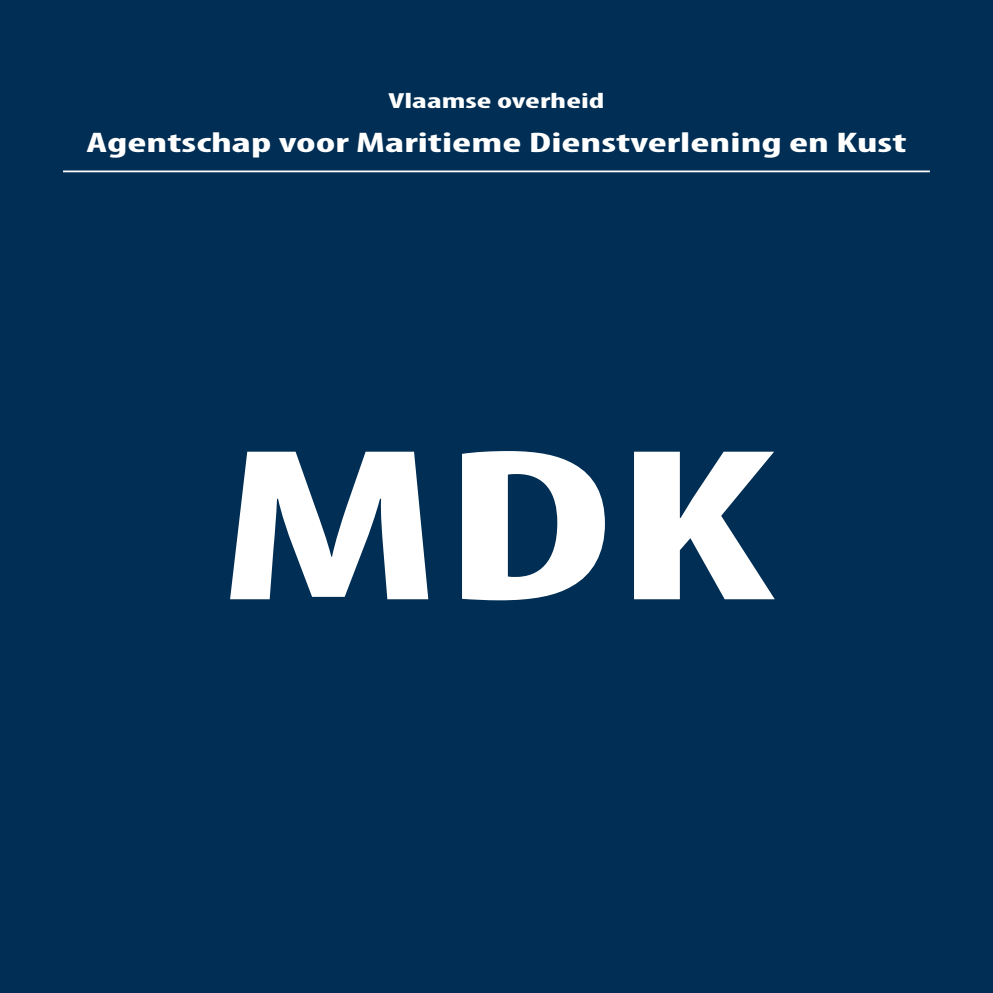
<style>
.page{position:relative;width:993px;height:993px;background:#fff}
.page>*{position:absolute;margin:0;border:0;box-sizing:border-box;transform-origin:0 0}
.t1{font:700 condensed 218.75px "Myriad Pro";color:#fff;scale:1.6 1}
.t2{font:700 condensed 28.35px "Myriad Pro";color:#fff;scale:1.6 1}
.t3{font:700 condensed 21.88px "Myriad Pro";color:#fff;scale:1.6 1}
</style>
<div class="page">
<div style="left:0;top:0;width:992px;height:992px;background:#002e54"></div>
<hr style="left:63px;top:170px;width:866px;height:2px;background:#fff">
<p class="t3" style="left:388px;top:87px;width:136px">Vlaamse overheid</p>
<p class="t2" style="left:86px;top:125px;width:514px">Agentschap voor Maritieme Dienstverlening en Kust</p>
<h1 class="t1" style="left:218px;top:389px;width:349px">MDK</h1>
</div>
